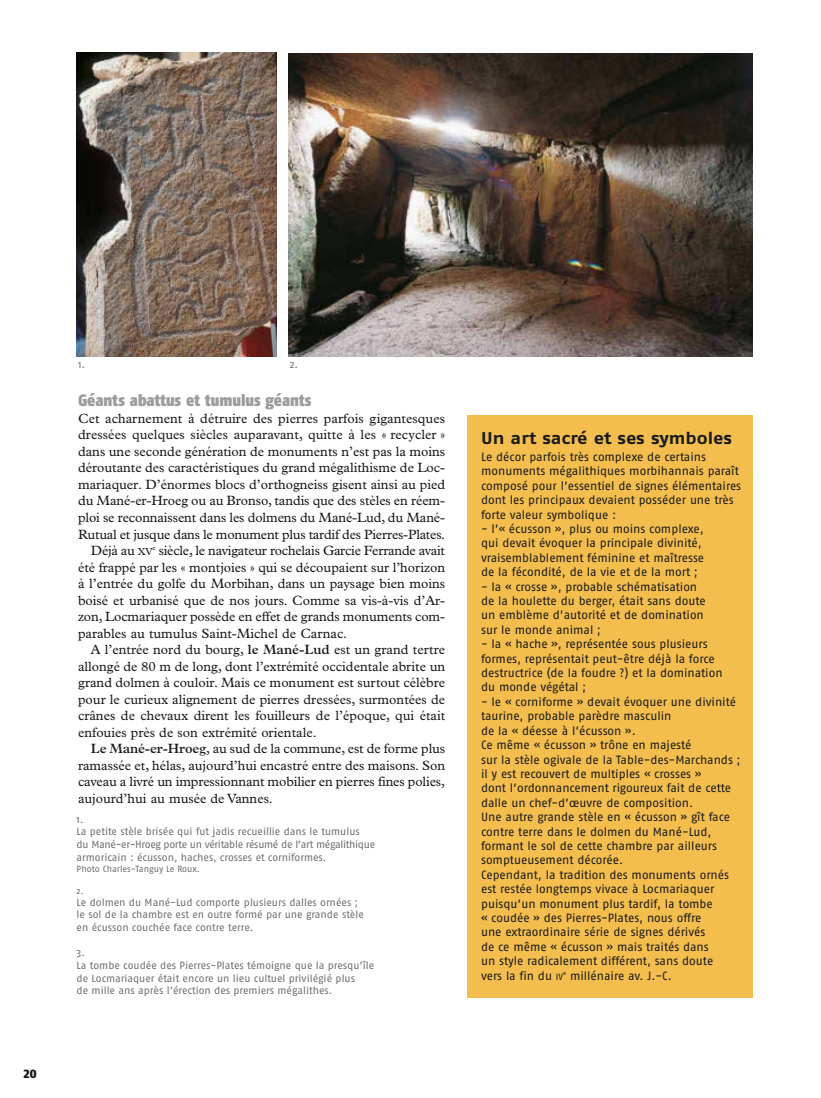
<style>
.page{position:relative;width:821px;height:1098px;background:#fff}
.page>*{position:absolute;margin:0;border:0;box-sizing:border-box;transform-origin:0 0}
.t1{font:700 16.95px "Fago Ex";color:#1a1a18}
.t2{font:900 16.5px "Fago Co";letter-spacing:-.005em;color:#9c9d9d}
.t3{font:13.5px "Plantin";color:#1a1a18}
.t4{font:12px/14.4px "Fago No";color:#1a1a18}
.t5{font:11.85px "Fago No Black Tf";color:#1a1a18}
.t6{font:10.5px/12.6px "Fago No";color:#6f6f6e}
.t7{font:9px "Fago No";letter-spacing:-.005em;color:#6f6f6e}
.s1{font-size:10.2px}
.s2{font-weight:600}
.s3{font-size:9px}
</style>
<div class="page">
<img style="left:288px;top:53px;width:465px;height:304px">
<img style="left:77px;top:53px;width:199px;height:304px">
<div style="left:468px;top:415px;width:285px;height:582px;background:#f4be4f"></div>
<p class="t5" style="left:23px;top:1066px;width:15px">20</p>
<p class="t6" style="left:78px;top:358px;width:9px">1.</p>
<p class="t6" style="left:290px;top:358px;width:10px">2.</p>
<h2 class="t2" style="left:78px;top:393px;width:235px">Géants abattus et tumulus géants</h2>
<p class="t3" style="left:78px;top:410px;width:368px">Cet acharnement à détruire des pierres parfois gigantesques</p>
<p class="t3" style="left:78px;top:427px;width:368px">dressées quelques siècles auparavant, quitte à les « recycler »</p>
<p class="t3" style="left:78px;top:443px;width:368px">dans une seconde génération de monuments n’est pas la moins</p>
<p class="t3" style="left:78px;top:460px;width:368px">déroutante des caractéristiques du grand mégalithisme de Loc-</p>
<p class="t3" style="left:78px;top:476px;width:368px">mariaquer. D’énormes blocs d’orthogneiss gisent ainsi au pied</p>
<p class="t3" style="left:78px;top:493px;width:368px">du Mané-er-Hroeg ou au Bronso, tandis que des stèles en réem-</p>
<p class="t3" style="left:78px;top:509px;width:368px">ploi se reconnaissent dans les dolmens du Mané-Lud, du Mané-</p>
<p class="t3" style="left:78px;top:526px;width:368px">Rutual et jusque dans le monument plus tardif des Pierres-Plates.</p>
<p class="t3" style="left:91px;top:542px;width:356px">Déjà au <span class="s1">XV</span><sup>e</sup> siècle, le navigateur rochelais Garcie Ferrande avait</p>
<p class="t3" style="left:78px;top:559px;width:368px">été frappé par les « montjoies » qui se découpaient sur l’horizon</p>
<p class="t3" style="left:78px;top:575px;width:368px">à l’entrée du golfe du Morbihan, dans un paysage bien moins</p>
<p class="t3" style="left:78px;top:592px;width:368px">boisé et urbanisé que de nos jours. Comme sa vis-à-vis d’Ar-</p>
<p class="t3" style="left:78px;top:608px;width:368px">zon, Locmariaquer possède en effet de grands monuments com-</p>
<p class="t3" style="left:78px;top:625px;width:271px">parables au tumulus Saint-Michel de Carnac.</p>
<p class="t3" style="left:91px;top:641px;width:356px">A l’entrée nord du bourg, <span class="s2">le Mané-Lud</span> est un grand tertre</p>
<p class="t3" style="left:78px;top:658px;width:368px">allongé de 80 m de long, dont l’extrémité occidentale abrite un</p>
<p class="t3" style="left:78px;top:674px;width:368px">grand dolmen à couloir. Mais ce monument est surtout célèbre</p>
<p class="t3" style="left:78px;top:691px;width:368px">pour le curieux alignement de pierres dressées, surmontées de</p>
<p class="t3" style="left:78px;top:707px;width:368px">crânes de chevaux dirent les fouilleurs de l’époque, qui était</p>
<p class="t3" style="left:78px;top:724px;width:240px">enfouies près de son extrémité orientale.</p>
<p class="t3" style="left:91px;top:740px;width:356px"><span class="s2">Le Mané-er-Hroeg</span>, au sud de la commune, est de forme plus</p>
<p class="t3" style="left:78px;top:757px;width:368px">ramassée et, hélas, aujourd’hui encastré entre des maisons. Son</p>
<p class="t3" style="left:78px;top:773px;width:368px">caveau a livré un impressionnant mobilier en pierres fines polies,</p>
<p class="t3" style="left:78px;top:790px;width:196px">aujourd’hui au musée de Vannes.</p>
<p class="t6" style="left:77px;top:812px;width:300px">1.<br>La petite stèle brisée qui fut jadis recueillie dans le tumulus<br>du Mané-er-Hroeg porte un véritable résumé de l’art mégalithique armoricain : écusson, haches, crosses et corniformes.</p>
<p class="t7" style="left:77px;top:863px;width:125px">Photo Charles-Tanguy Le Roux.</p>
<p class="t7" style="left:77px;top:885px;width:9px">2.</p>
<p class="t6" style="left:77px;top:895px;width:289px">Le dolmen du Mané-Lud comporte plusieurs dalles ornées ; le sol de la chambre est en outre formé par une grande stèle en écusson couchée face contre terre.</p>
<p class="t6" style="left:77px;top:946px;width:299px">3.<br>La tombe coudée des Pierres-Plates témoigne que la presqu’île de Locmariaquer était encore un lieu cultuel privilégié plus<br>de mille ans après l’érection des premiers mégalithes.</p>
<h1 class="t1" style="left:481px;top:431px;width:252px">Un art sacré et ses symboles</h1>
<p class="t4" style="left:481px;top:449px;width:262px">Le décor parfois très complexe de certains monuments mégalithiques morbihannais paraît composé pour l’essentiel de signes élémentaires dont les principaux devaient posséder une très forte valeur symbolique :</p>
<p class="t4" style="left:481px;top:521px;width:225px">- l’« écusson », plus ou moins complexe, qui devait évoquer la principale divinité, vraisemblablement féminine et maîtresse de la fécondité, de la vie et de la mort ;</p>
<p class="t4" style="left:481px;top:579px;width:226px">- la « crosse », probable schématisation de la houlette du berger, était sans doute un emblème d’autorité et de domination sur le monde animal ;</p>
<p class="t4" style="left:481px;top:636px;width:243px">- la « hache », représentée sous plusieurs formes, représentait peut-être déjà la force destructrice (de la foudre ?) et la domination du monde végétal ;</p>
<p class="t4" style="left:481px;top:694px;width:261px">- le « corniforme » devait évoquer une divinité taurine, probable parèdre masculin<br>de la « déesse à l’écusson ».<br>Ce même « écusson » trône en majesté<br>sur la stèle ogivale de la Table-des-Marchands ; il y est recouvert de multiples « crosses »<br>dont l’ordonnancement rigoureux fait de cette dalle un chef-d’œuvre de composition.<br>Une autre grande stèle en « écusson » gît face contre terre dans le dolmen du Mané-Lud, formant le sol de cette chambre par ailleurs somptueusement décorée.<br>Cependant, la tradition des monuments ornés est restée longtemps vivace à Locmariaquer puisqu’un monument plus tardif, la tombe<br>« coudée » des Pierres-Plates, nous offre<br>une extraordinaire série de signes dérivés<br>de ce même « écusson » mais traités dans<br>un style radicalement différent, sans doute<br>vers la fin du <span class="s3">IV</span><sup>e</sup> millénaire av. J.-C.</p>
</div>
